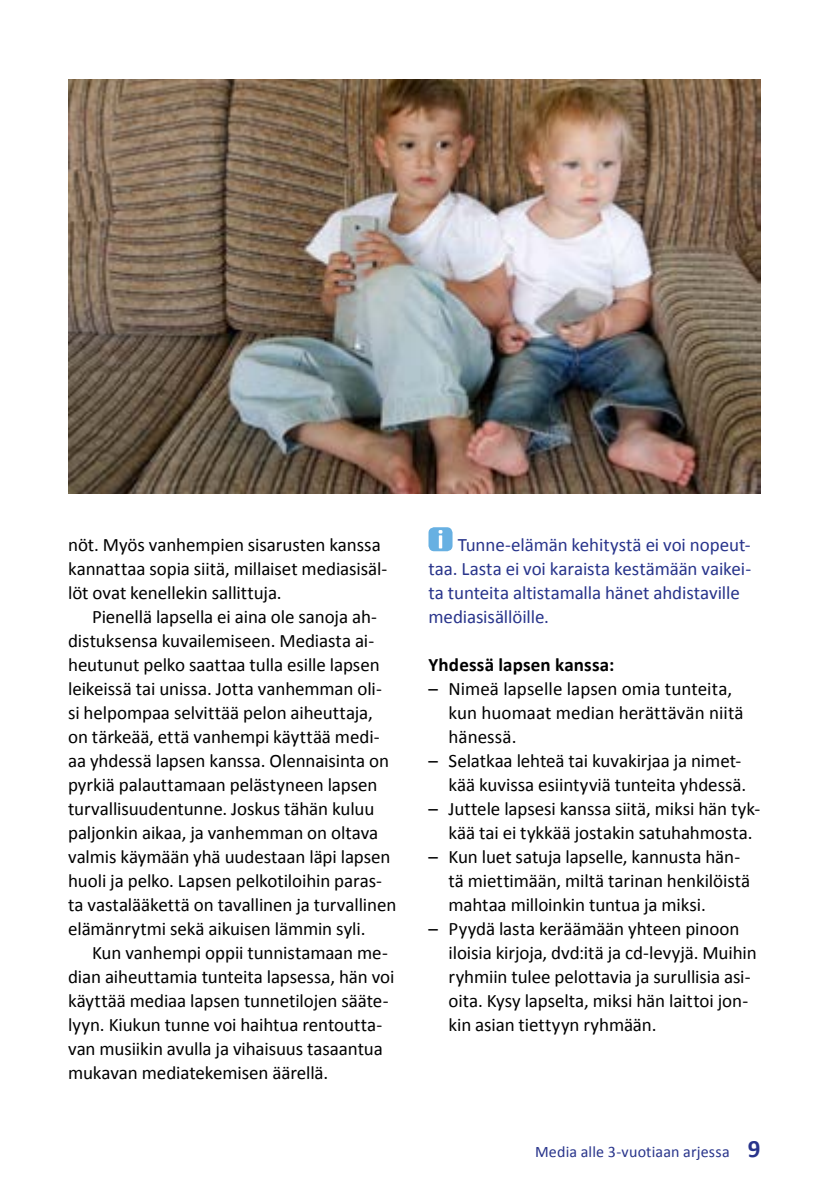
<style>
.page{position:relative;width:840px;height:1191px;background:#fff}
.page>*{position:absolute;margin:0;border:0;box-sizing:border-box;transform-origin:0 0}
.t1{font:19px/24px "Calibri";letter-spacing:-.005em;color:#000}
.t2{font:19px/24px "Calibri";letter-spacing:-.005em;color:#28348b}
.t3{font:700 19px "Calibri";letter-spacing:.01em;color:#000}
.t4{font:16px "Calibri";letter-spacing:.01em;color:#28348b}
.s1{font-weight:700;font-size:25px}
</style>
<div class="page">
<div style="left:428px;top:527px;width:24px;height:24px;background:#67b0e2;border-radius:6px"></div>
<svg style="left:438px;top:530px;width:4px;height:18px"></svg>
<img style="left:68px;top:79px;width:692px;height:414px">
<p class="t1" style="left:68px;top:532px;width:320px">nöt. Myös vanhempien sisarusten kanssa kannattaa sopia siitä, millaiset mediasisäl&shy;löt ovat kenellekin sallittuja.</p>
<p class="t1" style="left:68px;top:604px;width:329px;text-indent:24px">Pienellä lapsella ei aina ole sanoja ah&shy;distuksensa kuvailemiseen. Mediasta ai&shy;heutunut pelko saattaa tulla esille lapsen leikeissä tai unissa. Jotta vanhemman oli&shy;si helpompaa selvittää pelon aiheuttaja, on tärkeää, että vanhempi käyttää medi&shy;aa yhdessä lapsen kanssa. Olennaisinta on pyrkiä palauttamaan pelästyneen lapsen turvallisuudentunne. Joskus tähän kuluu paljonkin aikaa, ja vanhemman on oltava valmis käymään yhä uudestaan läpi lapsen huoli ja pelko. Lapsen pelkotiloihin paras&shy;ta vastalääkettä on tavallinen ja turvallinen elämänrytmi sekä aikuisen lämmin syli.</p>
<p class="t1" style="left:68px;top:940px;width:327px;text-indent:24px">Kun vanhempi oppii tunnistamaan me&shy;dian aiheuttamia tunteita lapsessa, hän voi käyttää mediaa lapsen tunnetilojen sääte&shy;lyyn. Kiukun tunne voi haihtua rentoutta&shy;van musiikin avulla ja vihaisuus tasaantua mukavan mediatekemisen äärellä.</p>
<p class="t2" style="left:428px;top:532px;width:324px;text-indent:29px">Tunne-elämän kehitystä ei voi nopeut&shy;taa. Lasta ei voi karaista kestämään vaikei&shy;ta tunteita altistamalla hänet ahdistaville mediasisällöille.</p>
<p class="t3" style="left:428px;top:653px;width:187px">Yhdessä lapsen kanssa:</p>
<p class="t1" style="left:448px;top:676px;width:296px;text-indent:-20px">– Nimeä lapselle lapsen omia tunteita, kun huomaat median herättävän niitä hänessä.</p>
<p class="t1" style="left:428px;top:748px;width:319px;text-align:right">– Selatkaa lehteä tai kuvakirjaa ja nimet&shy;kää kuvissa esiintyviä tunteita yhdessä.</p>
<p class="t1" style="left:448px;top:796px;width:313px;text-indent:-20px">– Juttele lapsesi kanssa siitä, miksi hän tyk&shy;kää tai ei tykkää jostakin satuhahmosta.</p>
<p class="t1" style="left:448px;top:844px;width:303px;text-indent:-20px">– Kun luet satuja lapselle, kannusta hän&shy;tä miettimään, miltä tarinan henkilöistä mahtaa milloinkin tuntua ja miksi.</p>
<p class="t1" style="left:448px;top:916px;width:309px;text-indent:-20px">– Pyydä lasta keräämään yhteen pinoon iloisia kirjoja, dvd:itä ja cd-levyjä. Muihin ryhmiin tulee pelottavia ja surullisia asi&shy;oita. Kysy lapselta, miksi hän laittoi jon&shy;kin asian tiettyyn ryhmään.</p>
<p class="t4" style="left:534px;top:1141px;width:227px">Media alle 3-vuotiaan arjessa <span class="s1">9</span></p>
</div>
